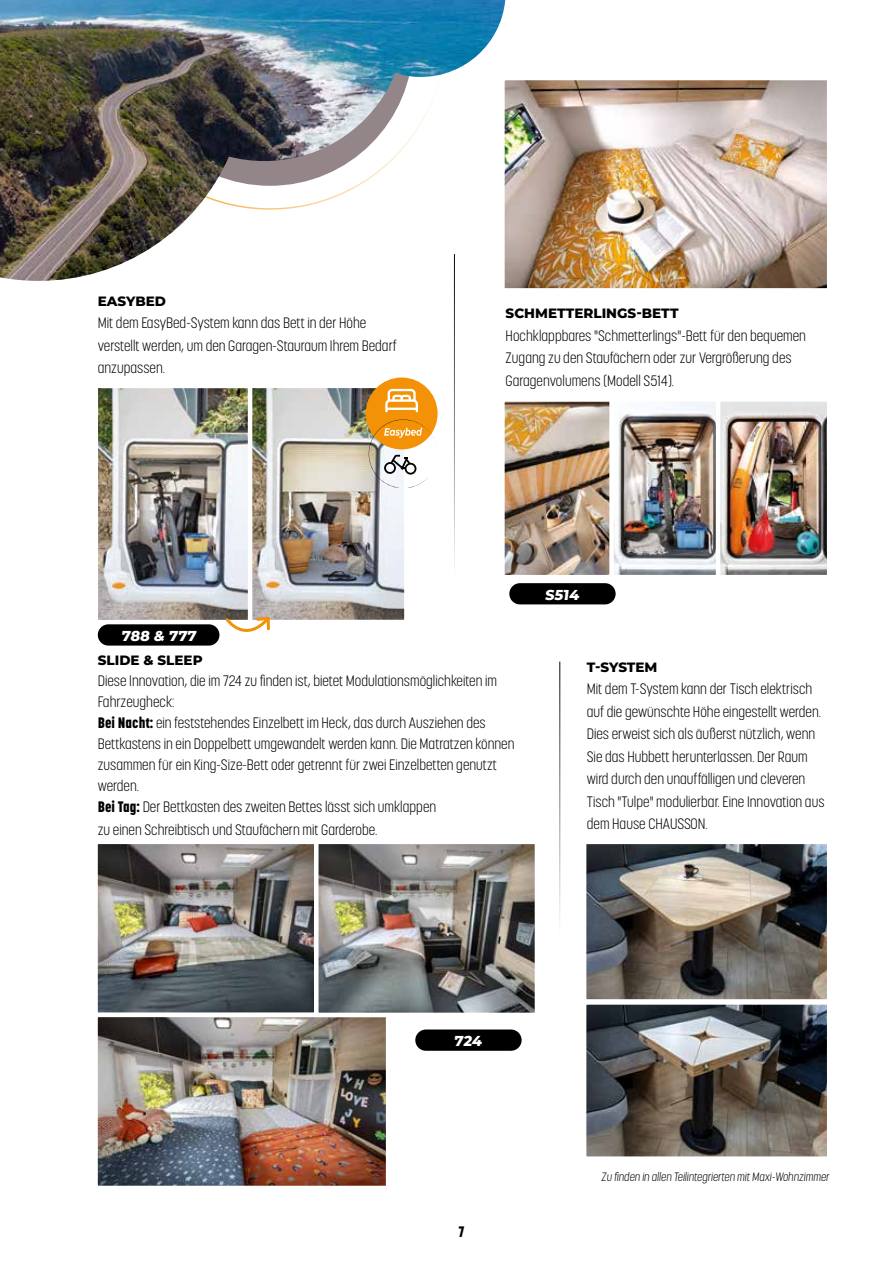
<style>
.page{position:relative;width:893px;height:1263px;background:#fff}
.page>*{position:absolute;margin:0;border:0;box-sizing:border-box;transform-origin:0 0}
.t1{font:300 15px/22.5px "Korolev Condensed";color:#000}
.t2{font:800 15px "Korolev Condensed";color:#000}
.t3{font:800 14.4px "Montserrat";color:#fff}
.t4{font:800 13.5px "Montserrat";color:#000}
.t5{font:300 12px "Korolev Condensed";color:#000}
.s1{font-weight:800}
</style>
<div class="page">
<img style="left:99px;top:389px;width:149px;height:230px">
<div style="left:94px;top:384px;width:160px;height:240px;border:4px solid #fff"></div>
<img style="left:98px;top:845px;width:215px;height:167px">
<div style="left:93px;top:840px;width:225px;height:177px;border:4px solid #fff"></div>
<img style="left:98px;top:1018px;width:287px;height:167px">
<div style="left:93px;top:1013px;width:297px;height:177px;border:4px solid #fff"></div>
<img style="left:319px;top:845px;width:215px;height:167px">
<div style="left:314px;top:840px;width:225px;height:177px;border:4px solid #fff"></div>
<img style="left:587px;top:845px;width:239px;height:154px">
<div style="left:582px;top:840px;width:249px;height:164px;border:4px solid #fff"></div>
<img style="left:587px;top:1005px;width:239px;height:151px">
<div style="left:582px;top:1000px;width:249px;height:161px;border:4px solid #fff"></div>
<img style="left:505px;top:402px;width:104px;height:172px">
<div style="left:500px;top:397px;width:116px;height:182px;border:4px solid #fff"></div>
<img style="left:614px;top:402px;width:102px;height:172px">
<div style="left:609px;top:397px;width:116px;height:182px;border:4px solid #fff"></div>
<img style="left:721px;top:402px;width:105px;height:172px">
<div style="left:716px;top:397px;width:115px;height:182px;border:4px solid #fff"></div>
<img style="left:253px;top:389px;width:151px;height:230px">
<div style="left:248px;top:384px;width:161px;height:240px;border:4px solid #fff"></div>
<img style="left:505px;top:81px;width:321px;height:207px">
<div style="left:500px;top:76px;width:331px;height:217px;border:4px solid #fff"></div>
<img style="left:0;top:0;width:505px;height:281px">
<hr style="left:559px;top:662px;width:1px;height:274px;background:#000">
<hr style="left:454px;top:254px;width:1px;height:325px;background:#000">
<svg style="left:366px;top:377px;width:72px;height:72px"></svg>
<img style="left:369px;top:434px;width:68px;height:54px">
<img style="left:374px;top:419px;width:57px;height:17px">
<svg style="left:224px;top:614px;width:48px;height:18px"></svg>
<div style="left:509px;top:583px;width:107px;height:21px;background:#000;border-radius:11px"></div>
<div style="left:415px;top:1029px;width:107px;height:22px;background:#000;border-radius:11px"></div>
<div style="left:98px;top:624px;width:121px;height:22px;background:#000;border-radius:11px"></div>
<p class="t4" style="left:98px;top:291px;width:70px">EASYBED</p>
<p class="t1" style="left:98px;top:312px;width:301px">Mit dem EasyBed-System kann das Bett in der Höhe verstellt werden, um den Garagen-Stauraum Ihrem Bedarf anzupassen.</p>
<p class="t3" style="left:121px;top:625px;width:79px">788 &amp; 777</p>
<p class="t4" style="left:506px;top:304px;width:174px">SCHMETTERLINGS-BETT</p>
<p class="t1" style="left:506px;top:324px;width:302px">Hochklappbares "Schmetterlings"-Bett für den bequemen<br>Zugang zu den Staufächern oder zur Vergrößerung des<br>Garagenvolumens (Modell S514).</p>
<p class="t3" style="left:545px;top:584px;width:38px">S514</p>
<p class="t4" style="left:98px;top:650px;width:106px">SLIDE &amp; SLEEP</p>
<p class="t1" style="left:98px;top:670px;width:418px;line-height:21px">Diese Innovation, die im 724 zu finden ist, bietet Modulationsmöglichkeiten im Fahrzeugheck:<br><span class="s1">Bei Nacht:</span> ein feststehendes Einzelbett im Heck, das durch Ausziehen des Bettkastens in ein Doppelbett umgewandelt werden kann. Die Matratzen können zusammen für ein King-Size-Bett oder getrennt für zwei Einzelbetten genutzt werden.<br><span class="s1">Bei Tag:</span> Der Bettkasten des zweiten Bettes lässt sich umklappen</p>
<p class="t1" style="left:98px;top:818px;width:281px">zu einen Schreibtisch und Staufächern mit Garderobe.</p>
<p class="t4" style="left:587px;top:657px;width:72px">T-SYSTEM</p>
<p class="t1" style="left:587px;top:677px;width:239px">Mit dem T-System kann der Tisch elektrisch auf die gewünschte Höhe eingestellt werden.<br>Dies erweist sich als äußerst nützlich, wenn Sie das Hubbett herunterlassen. Der Raum wird durch den unauffälligen und cleveren Tisch "Tulpe" modulierbar. Eine Innovation aus dem Hause CHAUSSON.</p>
<p class="t3" style="left:454px;top:1030px;width:32px">724</p>
<p class="t2" style="left:458px;top:1222px;width:8px">7</p>
<p class="t5" style="left:601px;top:1169px;width:231px">Zu finden in allen Teilintegrierten mit Maxi-Wohnzimmer</p>
</div>
